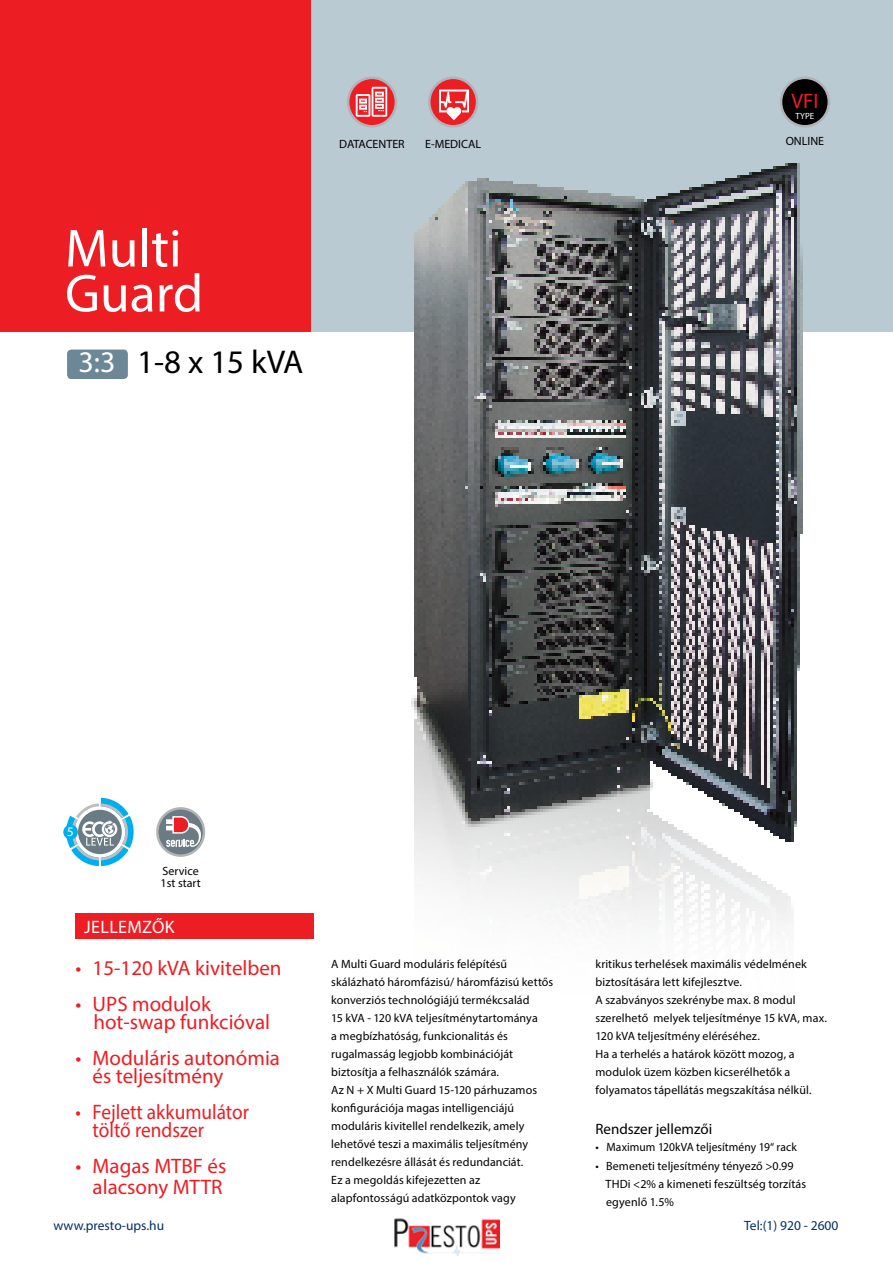
<style>
.page{position:relative;width:893px;height:1263px;background:#fff}
.page>*{position:absolute;margin:0;border:0;box-sizing:border-box;transform-origin:0 0}
.t1{font:54px/45px "Myriad Pro";color:#fff}
.t2{font:33px "Myriad Pro";color:#000}
.t3{font:30px "Myriad Pro";color:#fff}
.t4{font:21px/18px "Myriad Pro";color:#ed1d24}
.t5{font:21px/18px "Myriad Pro";color:#ed1d24;scale:.92 1}
.t6{font:18px "Myriad Pro";color:#fff}
.t7{font:15px "Myriad Pro";color:#000}
.t8{font:13.5px "Myriad Pro";color:#002e66}
.t9{font:13.05px "Myriad Pro";color:#fff}
.t10{font:12px/18px "Myriad Pro";letter-spacing:.005em;color:#000}
.t11{font:9px "Myriad Pro";color:#fff}
</style>
<div class="page">
<div style="left:0;top:0;width:893px;height:332px;background:#bacad3"></div>
<div style="left:0;top:0;width:310px;height:332px;background:#ed1d24"></div>
<img style="left:411px;top:163px;width:392px;height:763px">
<svg style="left:66px;top:798px;width:68px;height:68px"></svg>
<div style="left:63px;top:825px;width:15px;height:14px;background:#00aeef;border-radius:50%"></div>
<div style="left:780px;top:77px;width:50px;height:51px;background:#b1b4b6;border-radius:50%"></div>
<div style="left:782px;top:79px;width:46px;height:46px;background:#000;border-radius:50%"></div>
<svg style="left:428px;top:77px;width:50px;height:51px"></svg>
<div style="left:431px;top:79px;width:45px;height:46px;background:#ed1d24;border-radius:50%"></div>
<svg style="left:439px;top:90px;width:30px;height:30px"></svg>
<div style="left:347px;top:77px;width:50px;height:51px;background:#b1b4b6;border-radius:50%"></div>
<svg style="left:349px;top:79px;width:46px;height:46px"></svg>
<svg style="left:356px;top:87px;width:31px;height:30px"></svg>
<div style="left:67px;top:350px;width:61px;height:29px;background:#6c8896;border-radius:4px"></div>
<svg style="left:156px;top:807px;width:49px;height:50px"></svg>
<div style="left:159px;top:810px;width:44px;height:44px;background:#6b7b84;border-radius:50%"></div>
<svg style="left:166px;top:815px;width:40px;height:32px"></svg>
<div style="left:76px;top:913px;width:238px;height:26px;background:#ed1d24"></div>
<img style="left:394px;top:1218px;width:106px;height:37px">
<h1 class="t1" style="left:65px;top:225px;width:140px">Multi<br>Guard</h1>
<h2 class="t2" style="left:137px;top:342px;width:168px">1-8 x 15 kVA</h2>
<h3 class="t3" style="left:79px;top:344px;width:38px">3:3</h3>
<p class="t10" style="left:339px;top:135px;width:67px">DATACENTER</p>
<p class="t10" style="left:425px;top:135px;width:58px">E-MEDICAL</p>
<h3 class="t4" style="left:791px;top:91px;width:28px">VFI</h3>
<p class="t11" style="left:796px;top:111px;width:20px">TYPE</p>
<p class="t10" style="left:786px;top:132px;width:40px">ONLINE</p>
<p class="t9" style="left:67px;top:823px;width:8px">5</p>
<p class="t10" style="left:161px;top:865px;width:42px;line-height:12px">Service<br>1st start</p>
<h3 class="t6" style="left:84px;top:916px;width:18px">jellem</h3>
<h3 class="t6" style="left:142px;top:916px;width:34px">zők</h3>
<h3 class="t4" style="left:76px;top:958px;width:208px">• 15-120 kVA kivitelben</h3>
<h3 class="t4" style="left:93px;top:994px;width:178px;text-indent:-18px">• UPS modulok hot-swap funkcióval</h3>
<h3 class="t4" style="left:93px;top:1048px;width:189px;text-indent:-17px">• Moduláris autonómia és teljesítmény</h3>
<h3 class="t5" style="left:93px;top:1102px;width:172px;text-indent:-17px">• Fejlett akkumulátor töltő rendszer</h3>
<h3 class="t4" style="left:76px;top:1155px;width:152px;line-height:21px;text-align:right">• Magas MTBF és alacsony MTTR</h3>
<p class="t10" style="left:331px;top:954px;width:224px">A Multi Guard moduláris felépítésű skálázható háromfázisú/ háromfázisú kettős konverziós technológiájú termékcsalád<br>15 kVA - 120 kVA teljesítménytartománya<br>a megbízhatóság, funkcionalitás és rugalmasság legjobb kombinációját biztosítja a felhasználók számára.<br>Az N + X Multi Guard 15-120 párhuzamos konfigurációja magas intelligenciájú moduláris kivitellel rendelkezik, amely lehetővé teszi a maximális teljesítmény rendelkezésre állását és redundanciát.<br>Ez a megoldás kifejezetten az alapfontosságú adatközpontok vagy</p>
<p class="t10" style="left:595px;top:954px;width:233px">kritikus terhelések maximális védelmének biztosítására lett kifejlesztve.<br>A szabványos szekrénybe max. 8 modul szerelhető melyek teljesítménye 15 kVA, max.<br>120 kVA teljesítmény eléréséhez.<br>Ha a terhelés a határok között mozog, a modulok üzem közben kicserélhetők a folyamatos tápellátás megszakítása nélkül.</p>
<p class="t7" style="left:595px;top:1120px;width:118px">Rendszer jellemzői</p>
<p class="t10" style="left:595px;top:1137px;width:203px">• Maximum 120kVA teljesítmény 19“ rack</p>
<p class="t10" style="left:606px;top:1157px;width:202px;text-indent:-10px">• Bemeneti teljesítmény tényező &gt;0.99<br>THDi &lt;2% a kimeneti feszültség torzítás egyenlő 1.5%</p>
<p class="t8" style="left:54px;top:1217px;width:112px">www.presto-ups.hu</p>
<p class="t8" style="left:744px;top:1217px;width:96px">Tel:(1) 920 - 2600</p>
</div>
